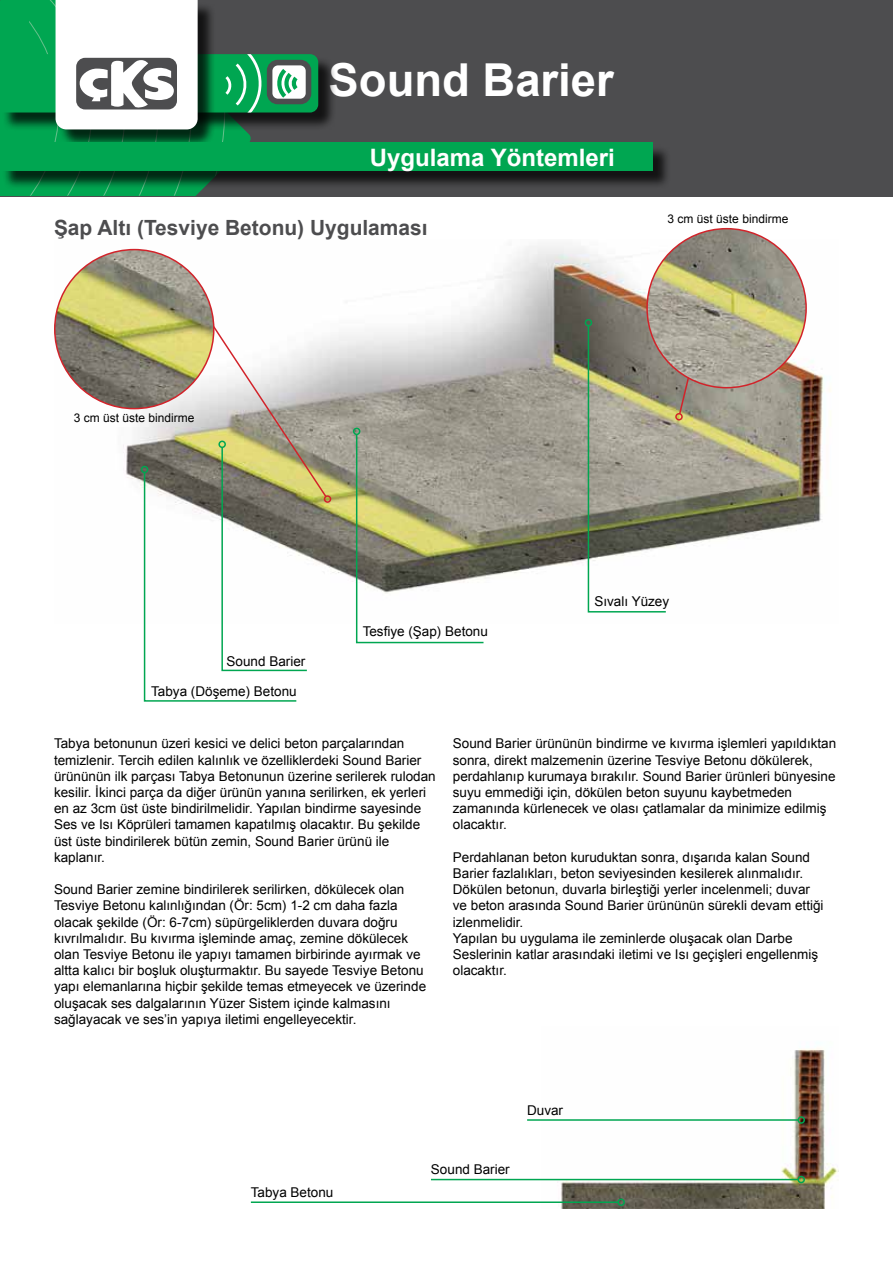
<style>
.page{position:relative;width:893px;height:1263px;background:#fff}
.page>*{position:absolute;margin:0;border:0;box-sizing:border-box;transform-origin:0 0}
.t1{font:700 45.45px "Arial";color:#fff}
.t2{font:700 24px "Arial";color:#fff}
.t3{font:700 21px "Arial";color:#4d4d4f}
.t4{font:13.5px/16.2px "Arial";color:#000}
.t5{font:12px "Arial";color:#000}
</style>
<div class="page">
<img style="left:54px;top:239px;width:777px;height:343px">
<img style="left:541px;top:1048px;width:298px;height:161px">
<div style="left:0;top:0;width:893px;height:196px;background:#4d4d4f"></div>
<div style="left:2px;top:56px;width:335px;height:75px;background:#000;opacity:.75"></div>
<svg style="left:0;top:0;width:318px;height:196px"></svg>
<div style="left:2px;top:145px;width:669px;height:45px;background:#000;opacity:.75"></div>
<div style="left:0;top:142px;width:652px;height:29px;background:#00a651"></div>
<div style="left:141px;top:466px;width:7px;height:7px;border:2px solid #00a651;border-radius:50%"></div>
<svg style="left:355px;top:433px;width:130px;height:211px"></svg>
<div style="left:353px;top:428px;width:7px;height:7px;border:2px solid #00a651;border-radius:50%"></div>
<svg style="left:143px;top:324px;width:185px;height:378px"></svg>
<div style="left:324px;top:495px;width:7px;height:8px;border:2px solid #d2232a;border-radius:50%"></div>
<svg style="left:678px;top:372px;width:16px;height:44px"></svg>
<div style="left:675px;top:413px;width:8px;height:7px;border:2px solid #d2232a;border-radius:50%"></div>
<svg style="left:587px;top:324px;width:80px;height:289px"></svg>
<div style="left:585px;top:319px;width:7px;height:7px;border:2px solid #00a651;border-radius:50%"></div>
<hr style="left:431px;top:1179px;width:367px;height:1px;background:#00a651">
<div style="left:797px;top:1176px;width:8px;height:7px;border:2px solid #00a651;border-radius:50%"></div>
<hr style="left:527px;top:1119px;width:271px;height:2px;background:#00a651">
<div style="left:797px;top:1116px;width:8px;height:8px;border:2px solid #00a651;border-radius:50%"></div>
<hr style="left:251px;top:1201px;width:367px;height:2px;background:#00a651">
<div style="left:617px;top:1198px;width:8px;height:8px;border:2px solid #00a651;border-radius:50%"></div>
<img style="left:55px;top:250px;width:159px;height:159px;border-radius:80px">
<img style="left:647px;top:229px;width:159px;height:159px;border-radius:80px">
<h1 class="t1" style="left:329px;top:54px;width:287px">Sound Barier</h1>
<h2 class="t2" style="left:370px;top:144px;width:246px">Uygulama Yöntemleri</h2>
<h3 class="t3" style="left:54px;top:216px;width:375px">Şap Altı (Tesviye Betonu) Uygulaması</h3>
<p class="t5" style="left:668px;top:212px;width:122px">3 cm üst üste bindirme</p>
<p class="t5" style="left:74px;top:411px;width:122px">3 cm üst üste bindirme</p>
<p class="t4" style="left:227px;top:653px;width:80px">Sound Barier</p>
<p class="t4" style="left:151px;top:683px;width:147px">Tabya (Döşeme) Betonu</p>
<p class="t4" style="left:363px;top:624px;width:127px">Tesfiye (Şap) Betonu</p>
<p class="t4" style="left:594px;top:593px;width:76px">Sıvalı Yüzey</p>
<p class="t4" style="left:54px;top:735px;width:383px">Tabya betonunun üzeri kesici ve delici beton parçalarından temizlenir. Tercih edilen kalınlık ve özelliklerdeki Sound Barier ürününün ilk parçası Tabya Betonunun üzerine serilerek rulodan kesilir. İkinci parça da diğer ürünün yanına serilirken, ek yerleri en az 3cm üst üste bindirilmelidir. Yapılan bindirme sayesinde Ses ve Isı Köprüleri tamamen kapatılmış olacaktır. Bu şekilde üst üste bindirilerek bütün zemin, Sound Barier ürünü ile kaplanır.</p>
<p class="t4" style="left:54px;top:881px;width:374px">Sound Barier zemine bindirilerek serilirken, dökülecek olan Tesviye Betonu kalınlığından (Ör: 5cm) 1-2 cm daha fazla olacak şekilde (Ör: 6-7cm) süpürgeliklerden duvara doğru kıvrılmalıdır. Bu kıvırma işleminde amaç, zemine dökülecek olan Tesviye Betonu ile yapıyı tamamen birbirinde ayırmak ve altta kalıcı bir boşluk oluşturmaktır. Bu sayede Tesviye Betonu yapı elemanlarına hiçbir şekilde temas etmeyecek ve üzerinde oluşacak ses dalgalarının Yüzer Sistem içinde kalmasını sağlayacak ve ses’in yapıya iletimi engelleyecektir.</p>
<p class="t4" style="left:453px;top:735px;width:385px">Sound Barier ürününün bindirme ve kıvırma işlemleri yapıldıktan sonra, direkt malzemenin üzerine Tesviye Betonu dökülerek, perdahlanıp kurumaya bırakılır. Sound Barier ürünleri bünyesine suyu emmediği için, dökülen beton suyunu kaybetmeden zamanında kürlenecek ve olası çatlamalar da minimize edilmiş olacaktır.</p>
<p class="t4" style="left:453px;top:849px;width:372px">Perdahlanan beton kuruduktan sonra, dışarıda kalan Sound Barier fazlalıkları, beton seviyesinden kesilerek alınmalıdır.<br>Dökülen betonun, duvarla birleştiği yerler incelenmeli; duvar ve beton arasında Sound Barier ürününün sürekli devam ettiği izlenmelidir.<br>Yapılan bu uygulama ile zeminlerde oluşacak olan Darbe Seslerinin katlar arasındaki iletimi ve Isı geçişleri engellenmiş olacaktır.</p>
<p class="t4" style="left:527px;top:1102px;width:38px">Duvar</p>
<p class="t4" style="left:251px;top:1184px;width:84px">Tabya Betonu</p>
<p class="t4" style="left:431px;top:1161px;width:80px">Sound Barier</p>
</div>
